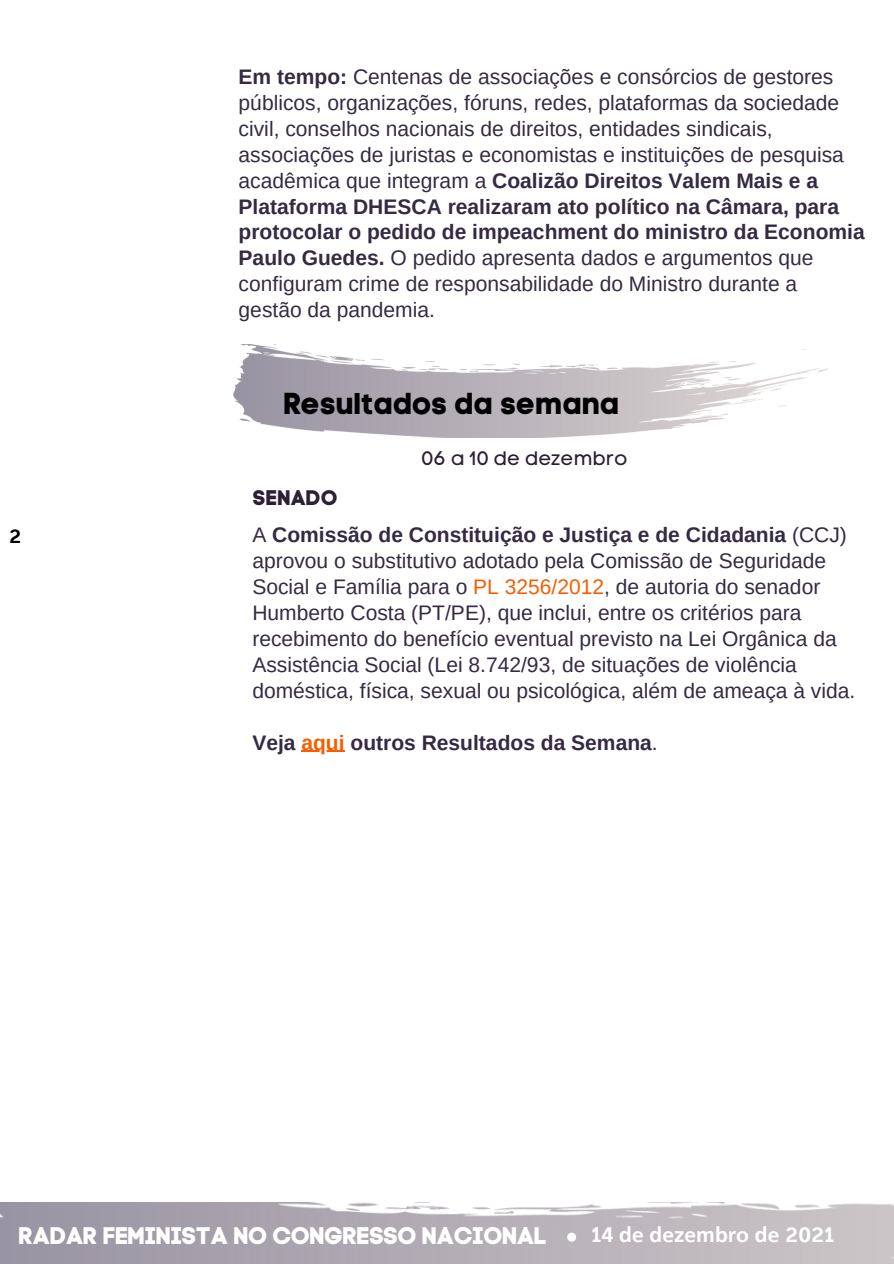
<style>
.page{position:relative;width:894px;height:1264px;background:#fff}
.page>*{position:absolute;margin:0;border:0;box-sizing:border-box;transform-origin:0 0}
.t1{font:30px "Code Pro Bold LC";color:#000}
.t2{font:24px "Code Pro Bold";letter-spacing:-.005em;color:#fff}
.t3{font:21px/26px "Arimo";color:#352a42}
.t4{font:700 21px "Arimo";color:#352a42}
.t5{font:21px "Agan 65";color:#fff}
.t6{font:21px "Code Pro Bold LC";color:#2c1f36}
.t7{font:19.5px "Code Pro Normal LC";color:#2c1f36}
.t8{font:19.5px "Agan 65";color:#000}
.s1{font-weight:700}
.s2{color:#f45e00}
.s3{font-weight:400}
</style>
<div class="page">
<img style="left:0;top:1202px;width:893px;height:61px">
<svg style="left:567px;top:1232px;width:9px;height:9px"></svg>
<img style="left:233px;top:345px;width:596px;height:92px">
<hr style="left:301px;top:750px;width:43px;height:1px;background:#f45e00">
<p class="t3" style="left:238px;top:64px;width:627px"><span class="s1">Em tempo:</span> Centenas de associações e consórcios de gestores públicos, organizações, fóruns, redes, plataformas da sociedade civil, conselhos nacionais de direitos, entidades sindicais, associações de juristas e economistas e instituições de pesquisa acadêmica que integram a <span class="s1">Coalizão Direitos Valem Mais e a Plataforma DHESCA realizaram ato político na Câmara, para protocolar o pedido de impeachment do ministro da Economia Paulo Guedes.</span> O pedido apresenta dados e argumentos que configuram crime de responsabilidade do Ministro durante a gestão da pandemia.</p>
<p class="t1" style="left:283px;top:385px;width:338px">Resultados da semana</p>
<p class="t7" style="left:421px;top:446px;width:208px">06 a 10 de dezembro</p>
<p class="t8" style="left:9px;top:528px;width:14px">2</p>
<p class="t6" style="left:252px;top:485px;width:87px">SENADO</p>
<p class="t3" style="left:252px;top:522px;width:604px">A <span class="s1">Comissão de Constituição e Justiça e de Cidadania</span> (CCJ) aprovou o substitutivo adotado pela Comissão de Seguridade Social e Família para o <span class="s2">PL 3256/2012</span>, de autoria do senador Humberto Costa (PT/PE), que inclui, entre os critérios para recebimento do benefício eventual previsto na Lei Orgânica da Assistência Social (Lei 8.742/93, de situações de violência doméstica, física, sexual ou psicológica, além de ameaça à vida.</p>
<p class="t4" style="left:252px;top:730px;width:407px">Veja <span class="s2">aqui</span> outros Resultados da Semana<span class="s3">.</span></p>
<p class="t2" style="left:20px;top:1226px;width:529px">RADAR FEMINISTA NO CONGRESSO NACIONAL</p>
<p class="t5" style="left:591px;top:1225px;width:245px">14 de dezembro de 2021</p>
</div>
